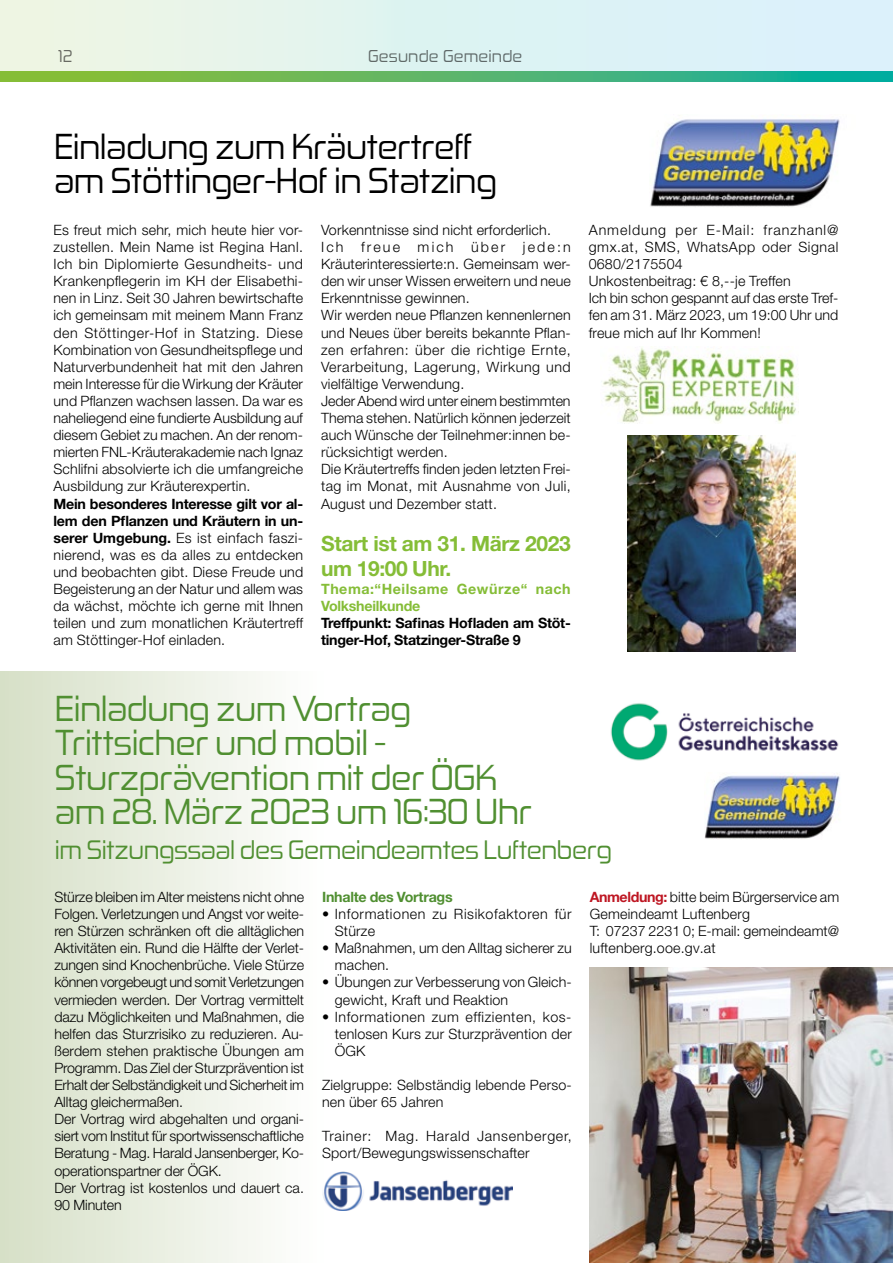
<style>
.page{position:relative;width:893px;height:1263px;background:#fff}
.page>*{position:absolute;margin:0;border:0;box-sizing:border-box;transform-origin:0 0}
.t1{font:34.5px/34.5px "Zekton Rg";letter-spacing:-.015em;color:#508f31}
.t2{font:34.5px/34.5px "Zekton Rg";letter-spacing:-.015em;color:#000}
.t3{font:25.5px "Zekton Rg";letter-spacing:-.015em;color:#508f31}
.t4{font:700 21px/25.2px "Helvetica Neue LT Pro";letter-spacing:-.015em;color:#85bd37}
.t5{font:16.5px "Zekton Rg";letter-spacing:.01em;color:#706f6f}
.t6{font:300 14.25px/17.1px "Helvetica Neue LT Pro";letter-spacing:.005em;color:#000}
.t7{font:700 14.25px/17.1px "Helvetica Neue LT Pro";letter-spacing:-.015em;color:#000}
.t8{font:700 14.25px/17.1px "Helvetica Neue LT Pro";letter-spacing:.035em;color:#85bd37}
.t9{font:300 14.25px/17.1px "Helvetica Neue LT Pro";letter-spacing:.04em;color:#000}
.t10{font:700 14.25px "Helvetica Neue LT Pro";letter-spacing:-.015em;color:#508f31}
.s1{font-weight:700}
.s2{font-weight:700;color:#be1622}
</style>
<div class="page">
<svg style="left:0;top:672px;width:590px;height:591px"></svg>
<div style="left:0;top:0;width:893px;height:76px;background:linear-gradient(to right,#ecf5e4,#d7f1fe)"></div>
<svg style="left:0;top:71px;width:893px;height:10px;background:#53b569"></svg>
<img style="left:650px;top:119px;width:190px;height:88px">
<img style="left:704px;top:775px;width:136px;height:65px">
<img style="left:627px;top:436px;width:168px;height:216px">
<img style="left:603px;top:347px;width:193px;height:76px">
<img style="left:610px;top:703px;width:229px;height:58px">
<img style="left:322px;top:1172px;width:190px;height:38px">
<img style="left:590px;top:967px;width:303px;height:296px">
<p class="t5" style="left:58px;top:46px;width:16px">12</p>
<p class="t5" style="left:368px;top:46px;width:156px">Gesunde Gemeinde</p>
<h1 class="t2" style="left:54px;top:128px;width:445px">Einladung zum Kräutertreff am Stöttinger-Hof in Statzing</h1>
<p class="t6" style="left:53px;top:221px;width:251px;text-align:justify">Es freut mich sehr, mich heute hier vor&shy;zustellen. Mein Name ist Regina Hanl.<br>Ich bin Diplomierte Gesundheits- und Krankenpflegerin im KH der Elisabethi&shy;nen in Linz. Seit 30 Jahren bewirtschafte ich gemeinsam mit meinem Mann Franz den Stöttinger-Hof in Statzing. Diese Kombination von Gesundheitspflege und Naturverbundenheit hat mit den Jahren mein Interesse für die Wirkung der Kräuter und Pflanzen wachsen lassen. Da war es naheliegend eine fundierte Ausbildung auf diesem Gebiet zu machen. An der renom&shy;mierten FNL-Kräuterakademie nach Ignaz Schlifni absolvierte ich die umfangreiche Ausbildung zur Kräuterexpertin.</p>
<p class="t6" style="left:53px;top:495px;width:251px;text-align:justify"><span class="s1">Mein besonderes Interesse gilt vor al&shy;lem den Pflanzen und Kräutern in un&shy;serer Umgebung.</span> Es ist einfach faszi&shy;nierend, was es da alles zu entdecken und beobachten gibt. Diese Freude und Begeisterung an der Natur und allem was da wächst, möchte ich gerne mit Ihnen teilen und zum monatlichen Kräutertreff am Stöttinger-Hof einladen.</p>
<p class="t6" style="left:321px;top:221px;width:251px">Vorkenntnisse sind nicht erforderlich.<br>Ich freue mich über jede:n Kräuterinteressierte:n. Gemeinsam wer&shy;den wir unser Wissen erweitern und neue Erkenntnisse gewinnen.<br>Wir werden neue Pflanzen kennenlernen und Neues über bereits bekannte Pflan&shy;zen erfahren: über die richtige Ernte, Verarbeitung, Lagerung, Wirkung und vielfältige Verwendung.<br>Jeder Abend wird unter einem bestimmten Thema stehen. Natürlich können jederzeit auch Wünsche der Teilnehmer:innen be&shy;rücksichtigt werden.<br>Die Kräutertreffs finden jeden letzten Frei&shy;tag im Monat, mit Ausnahme von Juli, August und Dezember statt.</p>
<h3 class="t4" style="left:321px;top:530px;width:251px">Start ist am 31. März 2023 um 19:00 Uhr.</h3>
<p class="t8" style="left:321px;top:580px;width:251px">Thema:“Heilsame Gewürze“ nach<br>Volksheilkunde</p>
<p class="t7" style="left:321px;top:614px;width:251px">Treffpunkt: Safinas Hofladen am Stöt&shy;tinger-Hof, Statzinger-Straße 9</p>
<p class="t6" style="left:589px;top:221px;width:251px">Anmeldung per E-Mail: franzhanl@ gmx.at, SMS, WhatsApp oder Signal<br>0680/2175504<br>Unkostenbeitrag: € 8,--je Treffen<br>Ich bin schon gespannt auf das erste Tref&shy;fen am 31. März 2023, um 19:00 Uhr und freue mich auf Ihr Kommen!</p>
<h1 class="t1" style="left:55px;top:690px;width:479px">Einladung zum Vortrag<br>Trittsicher und mobil -<br>Sturzprävention mit der ÖGK am 28. März 2023 um 16:30 Uhr</h1>
<h2 class="t3" style="left:55px;top:833px;width:558px">im Sitzungssaal des Gemeindeamtes Luftenberg</h2>
<p class="t6" style="left:54px;top:888px;width:251px">Stürze bleiben im Alter meistens nicht ohne Folgen. Verletzungen und Angst vor weite&shy;ren Stürzen schränken oft die alltäglichen Aktivitäten ein. Rund die Hälfte der Verlet&shy;zungen sind Knochenbrüche. Viele Stürze können vorgebeugt und somit Verletzungen vermieden werden. Der Vortrag vermittelt dazu Möglichkeiten und Maßnahmen, die helfen das Sturzrisiko zu reduzieren. Au&shy;ßerdem stehen praktische Übungen am Programm. Das Ziel der Sturzprävention ist Erhalt der Selbständigkeit und Sicherheit im Alltag gleichermaßen.<br>Der Vortrag wird abgehalten und organi&shy;siert vom Institut für sportwissenschaftliche Beratung - Mag. Harald Jansenberger, Ko&shy;operationspartner der ÖGK.<br>Der Vortrag ist kostenlos und dauert ca.<br>90 Minuten</p>
<p class="t10" style="left:322px;top:888px;width:132px">Inhalte des Vortrags</p>
<p class="t9" style="left:335px;top:905px;width:238px;text-indent:-13px">• Informationen zu Risikofaktoren für<br>Stürze</p>
<p class="t6" style="left:335px;top:939px;width:238px;text-indent:-13px">• Maßnahmen, um den Alltag sicherer zu machen.</p>
<p class="t6" style="left:335px;top:973px;width:238px;text-indent:-13px">• Übungen zur Verbesserung von Gleich&shy;gewicht, Kraft und Reaktion</p>
<p class="t6" style="left:335px;top:1008px;width:239px;text-align:justify;text-indent:-13px">• Informationen zum effizienten, kos&shy;tenlosen Kurs zur Sturzprävention der ÖGK</p>
<p class="t6" style="left:322px;top:1076px;width:251px">Zielgruppe: Selbständig lebende Perso&shy;nen über 65 Jahren</p>
<p class="t6" style="left:322px;top:1127px;width:251px">Trainer: Mag. Harald Jansenberger,<br>Sport/Bewegungswissenschafter</p>
<p class="t6" style="left:590px;top:888px;width:251px"><span class="s2">Anmeldung:</span> bitte beim Bürgerservice am<br>Gemeindeamt Luftenberg<br>T: 07237 2231 0; E-mail: gemeindeamt@ luftenberg.ooe.gv.at</p>
</div>
